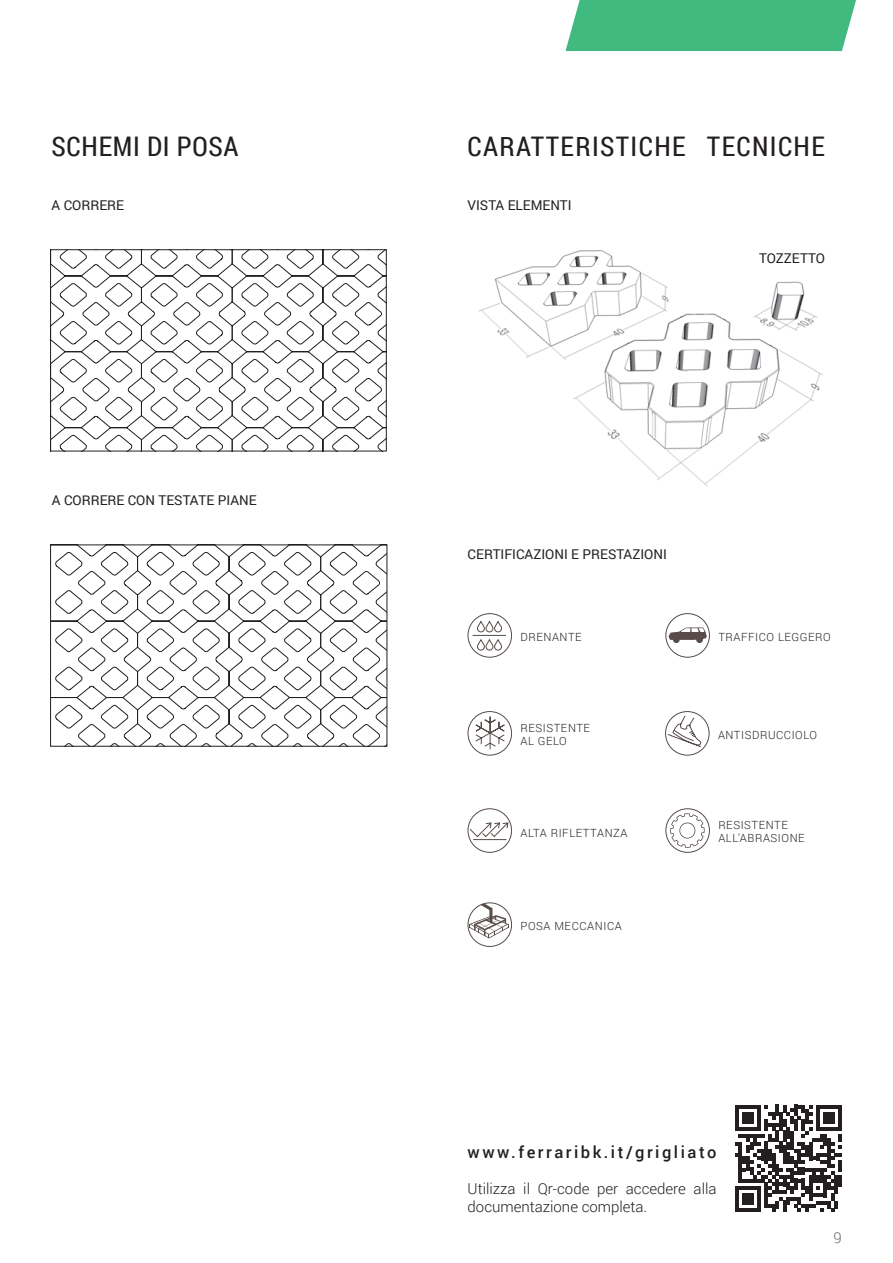
<style>
.page{position:relative;width:893px;height:1263px;background:#fff}
.page>*{position:absolute;margin:0;border:0;box-sizing:border-box;transform-origin:0 0}
.t1{font:27px "Roboto Condensed";letter-spacing:.05em;color:#231f20}
.t2{font:27px "Roboto Condensed";letter-spacing:.025em;color:#231f20}
.t3{font:500 16.5px "Roboto";letter-spacing:.15em;color:#231f20}
.t4{font:300 15px/18px "Roboto";color:#231f20}
.t5{font:300 15px "Roboto";color:#6c6d70}
.t6{font:13.5px "Roboto";color:#231f20}
.t7{font:300 11.25px/13.5px "Roboto";letter-spacing:.05em;color:#231f20}
</style>
<div class="page">
<svg style="left:735px;top:1105px;width:107px;height:107px"></svg>
<hr style="left:838px;top:1160px;width:4px;height:11px;background:#231f20">
<hr style="left:838px;top:1175px;width:4px;height:11px;background:#231f20">
<svg style="left:665px;top:711px;width:44px;height:44px"></svg>
<div style="left:468px;top:711px;width:44px;height:44px;border:1px solid #574c49;border-radius:50%"></div>
<svg style="left:475px;top:716px;width:30px;height:34px"></svg>
<svg style="left:468px;top:808px;width:44px;height:45px"></svg>
<div style="left:665px;top:808px;width:45px;height:45px;border:1px solid #574c49;border-radius:50%"></div>
<svg style="left:670px;top:813px;width:35px;height:35px"></svg>
<svg style="left:468px;top:613px;width:44px;height:45px"></svg>
<div style="left:665px;top:613px;width:45px;height:45px;border:1px solid #574c49;border-radius:50%"></div>
<svg style="left:669px;top:627px;width:38px;height:16px"></svg>
<div style="left:565px;top:0;width:291px;height:51px;background:#41ba80"></div>
<svg style="left:52px;top:547px;width:333px;height:197px"></svg>
<div style="left:50px;top:545px;width:337px;height:201px;border:1px solid #231f20"></div>
<svg style="left:52px;top:251px;width:99px;height:198px"></svg>
<svg style="left:151px;top:251px;width:181px;height:198px"></svg>
<svg style="left:332px;top:251px;width:52px;height:198px"></svg>
<div style="left:50px;top:249px;width:336px;height:202px;border:1px solid #231f20"></div>
<div style="left:468px;top:902px;width:44px;height:45px;border:1px solid #574c49;border-radius:50%"></div>
<svg style="left:469px;top:903px;width:40px;height:35px"></svg>
<img style="left:478px;top:250px;width:345px;height:237px">
<h1 class="t2" style="left:52px;top:128px;width:188px">SCHEMI DI POSA</h1>
<h1 class="t1" style="left:468px;top:128px;width:359px">CARATTERISTICHE TECNICHE</h1>
<p class="t6" style="left:52px;top:195px;width:74px">A CORRERE</p>
<p class="t6" style="left:52px;top:491px;width:206px">A CORRERE CON TESTATE PIANE</p>
<p class="t6" style="left:468px;top:195px;width:106px">VISTA ELEMENTI</p>
<p class="t6" style="left:759px;top:249px;width:67px">TOZZETTO</p>
<p class="t6" style="left:468px;top:545px;width:201px">CERTIFICAZIONI E PRESTAZIONI</p>
<p class="t7" style="left:520px;top:630px;width:63px">DRENANTE</p>
<p class="t7" style="left:718px;top:630px;width:114px">TRAFFICO LEGGERO</p>
<p class="t7" style="left:520px;top:720px;width:71px">RESISTENTE<br>AL GELO</p>
<p class="t7" style="left:718px;top:728px;width:101px">ANTISDRUCCIOLO</p>
<p class="t7" style="left:520px;top:826px;width:109px">ALTA RIFLETTANZA</p>
<p class="t7" style="left:718px;top:818px;width:88px">RESISTENTE<br>ALL'ABRASIONE</p>
<p class="t7" style="left:520px;top:919px;width:103px">POSA MECCANICA</p>
<h2 class="t3" style="left:468px;top:1140px;width:250px">www.ferraribk.it/grigliato</h2>
<h3 class="t4" style="left:468px;top:1179px;width:250px">Utilizza il Qr-code per accedere alla documentazione completa.</h3>
<h3 class="t5" style="left:834px;top:1227px;width:10px">9</h3>
</div>
